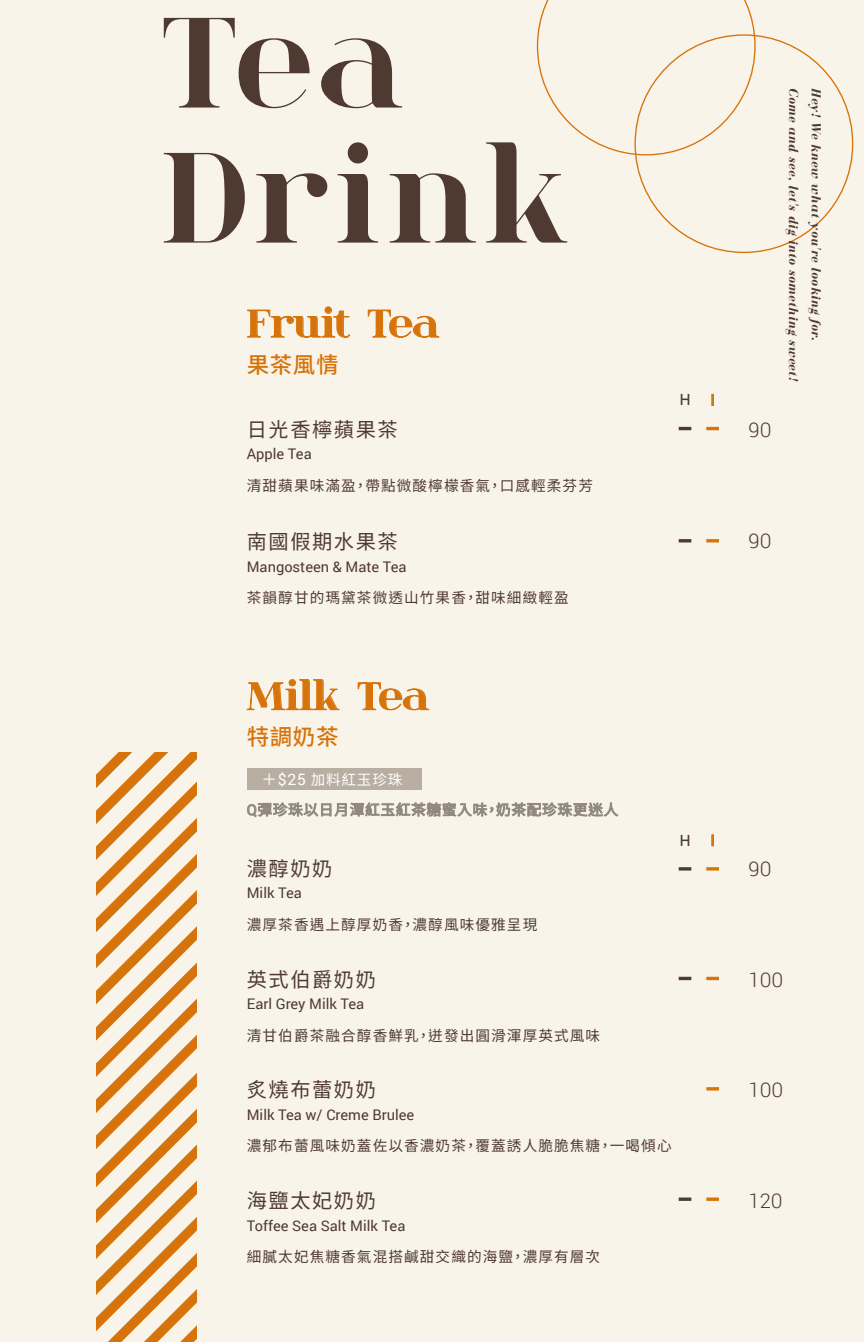
<style>
.page{position:relative;width:864px;height:1342px;background:#fff}
.page>*{position:absolute;margin:0;border:0;box-sizing:border-box;transform-origin:0 0}
.t1{font:700 135px/135px "spinwerad";letter-spacing:.05em;color:#4f3a31;scale:.96 1}
.t2{font:700 40.5px "spinwerad";color:#d7730b}
.t3{font:500 22.5px "Noto Sans CJ Ktc";letter-spacing:.025em;color:#d7730b}
.t4{font:20.25px "Noto Sans CJ Ktc";letter-spacing:.075em;color:#4f3a31}
.t5{font:300 20.25px "Roboto";color:#4f3a31}
.t6{font:15.75px "Frutiger CE";color:#4f3a31}
.t7{font:15.75px "Frutiger CE";color:#d7730b}
.t8{font:14.62px "Noto Sans CJ Ktc";letter-spacing:.075em;color:#4f3a31}
.t9{font:14.62px "Roboto";color:#4f3a31}
.t10{font:14.62px "Noto Sans CJ Ktc";letter-spacing:.05em;color:#fff}
.t11{font:italic 700 13.5px "Bodoni FLF";letter-spacing:.045em;color:#4f3a31;scale:.96 1}
.s1{font-size:15.75px}
.s2{font-family:"Roboto";font-size:15.75px}
</style>
<div class="page">
<div style="left:0;top:0;width:863px;height:1342px;background:#f9f4e9"></div>
<svg style="left:536px;top:0;width:219px;height:155px"></svg>
<svg style="left:97px;top:752px;width:100px;height:590px"></svg>
<svg style="left:711px;top:834px;width:2px;height:12px"></svg>
<svg style="left:678px;top:867px;width:13px;height:3px"></svg>
<svg style="left:706px;top:867px;width:12px;height:3px"></svg>
<svg style="left:678px;top:976px;width:13px;height:4px"></svg>
<svg style="left:706px;top:976px;width:12px;height:4px"></svg>
<svg style="left:706px;top:1197px;width:12px;height:4px"></svg>
<svg style="left:678px;top:1197px;width:13px;height:4px"></svg>
<svg style="left:706px;top:1087px;width:12px;height:3px"></svg>
<svg style="left:711px;top:394px;width:2px;height:12px"></svg>
<svg style="left:678px;top:427px;width:13px;height:3px"></svg>
<svg style="left:706px;top:427px;width:12px;height:3px"></svg>
<svg style="left:678px;top:539px;width:13px;height:3px"></svg>
<svg style="left:706px;top:539px;width:12px;height:3px"></svg>
<svg style="left:247px;top:307px;width:103px;height:31px"></svg>
<svg style="left:368px;top:310px;width:71px;height:28px"></svg>
<svg style="left:247px;top:679px;width:92px;height:31px"></svg>
<svg style="left:357px;top:682px;width:72px;height:28px"></svg>
<div style="left:247px;top:768px;width:174px;height:22px;background:#b8aea2"></div>
<svg style="left:247px;top:802px;width:370px;height:15px"></svg>
<h1 class="t1" style="left:161px;top:-11px;width:427px">Tea<br>Drink</h1>
<h2 class="t2" style="left:247px;top:295px;width:194px">Fruit Tea</h2>
<h3 class="t3" style="left:247px;top:352px;width:93px">果茶風情</h3>
<p class="t6" style="left:679px;top:391px;width:13px">H</p>
<p class="t7" style="left:710px;top:391px;width:6px">I</p>
<h3 class="t4" style="left:247px;top:418px;width:152px">日光香檸蘋果茶</h3>
<h3 class="t5" style="left:748px;top:416px;width:25px">90</h3>
<p class="t9" style="left:247px;top:444px;width:66px">Apple Tea</p>
<p class="t8" style="left:247px;top:477px;width:347px">清甜蘋果味滿盈，帶點微酸檸檬香氣，口感輕柔芬芳</p>
<h3 class="t4" style="left:247px;top:530px;width:152px">南國假期水果茶</h3>
<h3 class="t5" style="left:748px;top:526px;width:25px">90</h3>
<p class="t9" style="left:247px;top:556px;width:161px">Mangosteen &amp; Mate Tea</p>
<p class="t8" style="left:247px;top:589px;width:323px">茶韻醇甘的瑪黛茶微透山竹果香，甜味細緻輕盈</p>
<p class="t11" style="left:800px;top:88px;width:306px;rotate:90deg">Come and see, let's dig into something sweet!</p>
<p class="t11" style="left:823px;top:88px;width:264px;rotate:90deg">Hey! We knew what you're looking for.</p>
<h2 class="t2" style="left:247px;top:667px;width:184px">Milk Tea</h2>
<h3 class="t3" style="left:247px;top:724px;width:93px">特調奶茶</h3>
<p class="t10" style="left:261px;top:771px;width:142px"><span class="s1">＋</span><span class="s2">$25</span> 加料紅玉珍珠</p>
<p class="t6" style="left:679px;top:831px;width:13px">H</p>
<p class="t7" style="left:710px;top:831px;width:6px">I</p>
<h3 class="t4" style="left:247px;top:857px;width:87px">濃醇奶奶</h3>
<h3 class="t5" style="left:748px;top:855px;width:25px">90</h3>
<p class="t9" style="left:247px;top:883px;width:57px">Milk Tea</p>
<p class="t8" style="left:247px;top:916px;width:292px">濃厚茶香遇上醇厚奶香，濃醇風味優雅呈現</p>
<h3 class="t4" style="left:247px;top:967px;width:131px">英式伯爵奶奶</h3>
<h3 class="t5" style="left:748px;top:965px;width:36px">100</h3>
<p class="t9" style="left:247px;top:993px;width:119px">Earl Grey Milk Tea</p>
<p class="t8" style="left:247px;top:1027px;width:355px">清甘伯爵茶融合醇香鮮乳，迸發出圓滑渾厚英式風味</p>
<h3 class="t4" style="left:247px;top:1078px;width:131px">炙燒布蕾奶奶</h3>
<h3 class="t5" style="left:748px;top:1076px;width:36px">100</h3>
<p class="t9" style="left:247px;top:1104px;width:169px">Milk Tea w/ Creme Brulee</p>
<p class="t8" style="left:247px;top:1137px;width:426px">濃郁布蕾風味奶蓋佐以香濃奶茶，覆蓋誘人脆脆焦糖，一喝傾心</p>
<h3 class="t4" style="left:247px;top:1189px;width:131px">海鹽太妃奶奶</h3>
<h3 class="t5" style="left:748px;top:1186px;width:36px">120</h3>
<p class="t9" style="left:247px;top:1215px;width:160px">Toffee Sea Salt Milk Tea</p>
<p class="t8" style="left:247px;top:1248px;width:355px">細膩太妃焦糖香氣混搭鹹甜交織的海鹽，濃厚有層次</p>
</div>
